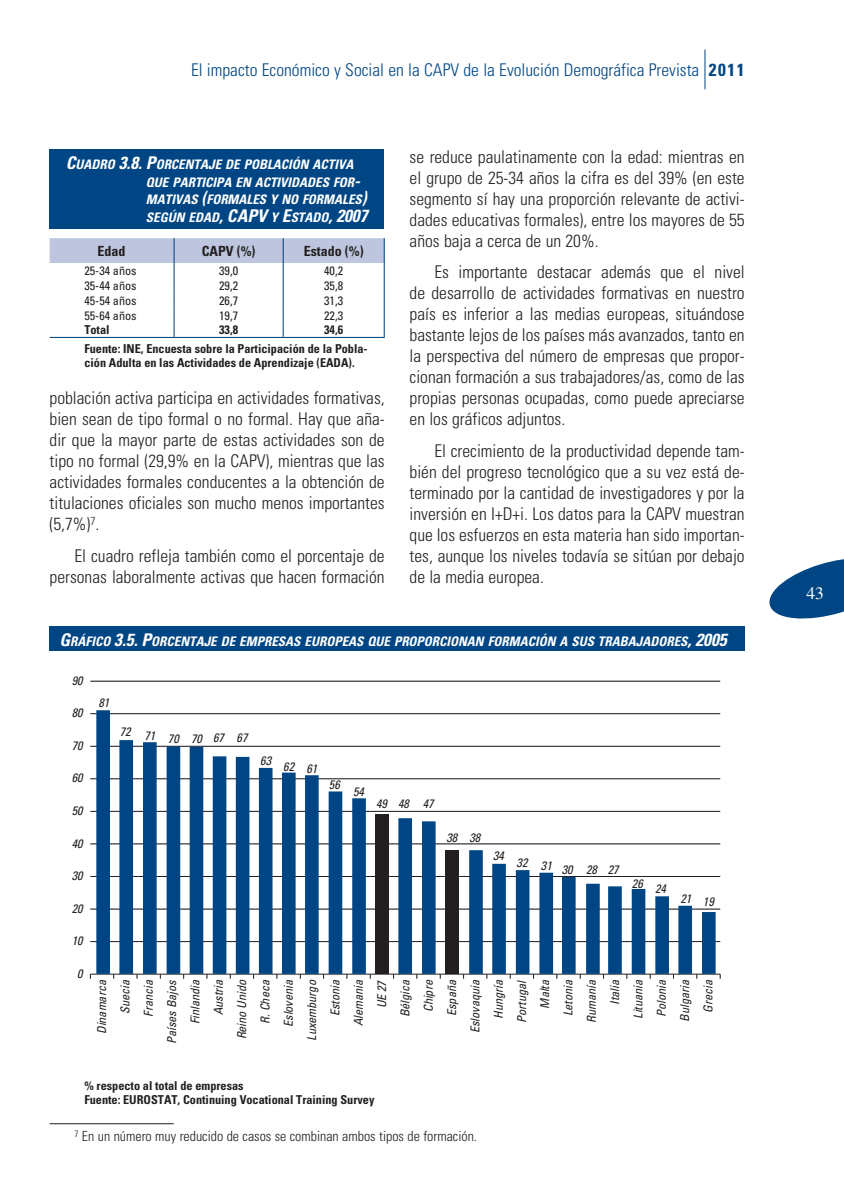
<style>
.page{position:relative;width:844px;height:1191px;background:#fff}
.page>*{position:absolute;margin:0;border:0;box-sizing:border-box;transform-origin:0 0}
.t1{font:17.5px/21px "Univers Condensed Light OV ZWWNXA";color:#231f20;text-align:justify}
.t2{font:17.5px "Univers Condensed Light OV ZWWNXA";color:#004684}
.t3{font:17.5px "Times Roman OV BXWNXA";color:#fff}
.t4{font:14px "Univers Condensed Light OV ZWWNXA";color:#231f20}
.t5{font:14px "Univers Condensed Bold OV AXWNXA";color:#231f20}
.t6{font:13.12px/17.5px "Univers Condensed Bold Oblique OV CXWNXA";color:#fff}
.t7{font:12.25px/23.3px "Univers Condensed Oblique OV GXWNXA";color:#231f20;text-align:right}
.t8{font:12.25px/18.7px "Univers Condensed Bold OV AXWNXA";color:#231f20}
.t9{font:12.25px "Univers Condensed OV FXWNXA";color:#231f20}
.s1{font-family:"Univers Condensed Bold OV AXWNXA"}
.s2{font-size:17.5px}
</style>
<div class="page">
<hr style="left:704px;top:50px;width:1px;height:39px;background:#004684">
<svg style="left:769px;top:559px;width:74px;height:60px"></svg>
<div style="left:50px;top:149px;width:334px;height:79px;background:#004684"></div>
<svg style="left:50px;top:238px;width:334px;height:99px"></svg>
<hr style="left:50px;top:337px;width:124px;height:1px;background:#004684">
<hr style="left:174px;top:337px;width:109px;height:1px;background:#004684">
<hr style="left:283px;top:337px;width:101px;height:1px;background:#004684">
<div style="left:50px;top:626px;width:694px;height:25px;background:#004684"></div>
<hr style="left:90px;top:908px;width:630px;height:1px;background:#231f20">
<hr style="left:90px;top:941px;width:630px;height:1px;background:#231f20">
<hr style="left:90px;top:876px;width:630px;height:1px;background:#231f20">
<hr style="left:90px;top:843px;width:630px;height:1px;background:#231f20">
<hr style="left:90px;top:811px;width:630px;height:1px;background:#231f20">
<hr style="left:90px;top:778px;width:630px;height:1px;background:#231f20">
<hr style="left:90px;top:713px;width:630px;height:1px;background:#231f20">
<hr style="left:90px;top:681px;width:630px;height:1px;background:#231f20">
<hr style="left:90px;top:746px;width:630px;height:1px;background:#231f20">
<hr style="left:90px;top:973px;width:630px;height:1px;background:#231f20">
<svg style="left:463px;top:850px;width:257px;height:128px"></svg>
<div style="left:445px;top:850px;width:14px;height:124px;background:#231f20"></div>
<svg style="left:393px;top:818px;width:48px;height:160px"></svg>
<div style="left:375px;top:814px;width:14px;height:160px;background:#231f20"></div>
<svg style="left:96px;top:710px;width:270px;height:264px"></svg>
<hr style="left:50px;top:1123px;width:124px;height:1px;background:#231f20">
<p class="t2" style="left:191px;top:59px;width:555px">El impacto Económico y Social en la CAPV de la Evolución Demográfica Prevista <span class="s1">2011</span></p>
<p class="t6" style="left:146px;top:155px;width:223px;text-indent:-80px"><span class="s2">C</span>UADRO <span class="s2">3.8. P</span>ORCENTAJE DE POBLACIÓN ACTIVA QUE PARTICIPA EN ACTIVIDADES FOR<span class="s2">-</span>MATIVAS <span class="s2">(</span>FORMALES Y NO FORMALES<span class="s2">)<br></span>SEGÚN EDAD<span class="s2">, CAPV</span> Y <span class="s2">E</span>STADO<span class="s2">, 2007</span></p>
<p class="t5" style="left:98px;top:242px;width:29px">Edad</p>
<p class="t5" style="left:202px;top:242px;width:55px">CAPV (%)</p>
<p class="t5" style="left:303px;top:242px;width:61px">Estado (%)</p>
<p class="t9" style="left:84px;top:263px;width:54px">25-34 años</p>
<p class="t9" style="left:219px;top:263px;width:21px">39,0</p>
<p class="t9" style="left:324px;top:263px;width:21px">40,2</p>
<p class="t9" style="left:84px;top:278px;width:54px">35-44 años</p>
<p class="t9" style="left:219px;top:278px;width:21px">29,2</p>
<p class="t9" style="left:324px;top:278px;width:21px">35,8</p>
<p class="t9" style="left:84px;top:293px;width:54px">45-54 años</p>
<p class="t9" style="left:219px;top:293px;width:21px">26,7</p>
<p class="t9" style="left:324px;top:293px;width:21px">31,3</p>
<p class="t9" style="left:84px;top:308px;width:54px">55-64 años</p>
<p class="t9" style="left:219px;top:308px;width:21px">19,7</p>
<p class="t9" style="left:324px;top:308px;width:21px">22,3</p>
<p class="t8" style="left:84px;top:320px;width:27px">Total</p>
<p class="t8" style="left:219px;top:320px;width:21px">33,8</p>
<p class="t8" style="left:84px;top:320px;width:285px;text-indent:240px">34,6<br>Fuente: INE, Encuesta sobre la Participación de la Pobla-</p>
<p class="t8" style="left:84px;top:353px;width:272px">ción Adulta en las Actividades de Aprendizaje (EADA).</p>
<p class="t1" style="left:50px;top:387px;width:336px">población activa participa en actividades formativas, bien sean de tipo formal o no formal. Hay que aña&shy;dir que la mayor parte de estas actividades son de tipo no formal (29,9% en la CAPV), mientras que las actividades formales conducentes a la obtención de titulaciones oficiales son mucho menos importantes (5,7%)<sup>7</sup>.</p>
<p class="t1" style="left:50px;top:545px;width:336px;text-align:right">El cuadro refleja también como el porcentaje de personas laboralmente activas que hacen formación</p>
<p class="t1" style="left:409px;top:146px;width:336px">se reduce paulatinamente con la edad: mientras en el grupo de 25-34 años la cifra es del 39% (en este segmento sí hay una proporción relevante de activi&shy;dades educativas formales), entre los mayores de 55 años baja a cerca de un 20%.</p>
<p class="t1" style="left:409px;top:261px;width:336px;text-indent:25px">Es importante destacar además que el nivel de desarrollo de actividades formativas en nuestro país es inferior a las medias europeas, situándose bastante lejos de los países más avanzados, tanto en la perspectiva del número de empresas que propor&shy;cionan formación a sus trabajadores/as, como de las propias personas ocupadas, como puede apreciarse en los gráficos adjuntos.</p>
<p class="t1" style="left:409px;top:440px;width:336px;text-indent:25px">El crecimiento de la productividad depende tam&shy;bién del progreso tecnológico que a su vez está de&shy;terminado por la cantidad de investigadores y por la inversión en I+D+i. Los datos para la CAPV muestran que los esfuerzos en esta materia han sido importan&shy;tes, aunque los niveles todavía se sitúan por debajo de la media europea.</p>
<p class="t6" style="left:60px;top:632px;width:668px"><span class="s2">G</span>RÁFICO <span class="s2">3.5. P</span>ORCENTAJE DE EMPRESAS EUROPEAS QUE PROPORCIONAN FORMACIÓN A SUS TRABAJADORES<span class="s2">, 2005</span></p>
<p class="t7" style="left:72px;top:669px;width:12px">90</p>
<p class="t7" style="left:98px;top:691px;width:12px">81</p>
<p class="t7" style="left:120px;top:726px;width:129px">72 71 70 70 67 67</p>
<p class="t7" style="left:260px;top:755px;width:58px">63 62 61</p>
<p class="t7" style="left:329px;top:773px;width:12px">56</p>
<p class="t7" style="left:353px;top:780px;width:12px">54</p>
<p class="t7" style="left:376px;top:792px;width:59px">49 48 47</p>
<p class="t7" style="left:446px;top:826px;width:35px">38 38</p>
<p class="t7" style="left:493px;top:844px;width:12px">34</p>
<p class="t7" style="left:516px;top:858px;width:104px">32 31 30 28 27</p>
<p class="t7" style="left:631px;top:874px;width:35px">26 24</p>
<p class="t7" style="left:680px;top:888px;width:35px">21 19</p>
<p class="t7" style="left:72px;top:701px;width:12px">80</p>
<p class="t7" style="left:72px;top:734px;width:12px">70</p>
<p class="t7" style="left:72px;top:766px;width:12px">60</p>
<p class="t7" style="left:72px;top:799px;width:12px">50</p>
<p class="t7" style="left:72px;top:831px;width:12px">40</p>
<p class="t7" style="left:72px;top:864px;width:12px">30</p>
<p class="t7" style="left:72px;top:896px;width:12px">20</p>
<p class="t7" style="left:72px;top:929px;width:12px">10</p>
<p class="t7" style="left:77px;top:962px;width:7px">0</p>
<p class="t7" style="left:90px;top:1043px;width:65px;rotate:-90deg">Dinamarca<br>Suecia<br>Francia<br>Países Bajos<br>Finlandia<br>Austria<br>Reino Unido<br>R. Checa<br>Eslovenia<br>Luxemburgo<br>Estonia<br>Alemania<br>UE 27<br>Bélgica<br>Chipre<br>España<br>Eslovaquia<br>Hungría<br>Portugal<br>Malta<br>Letonia<br>Rumanía<br>Italia<br>Lituania<br>Polonia<br>Bulgaria<br>Grecia</p>
<p class="t8" style="left:84px;top:1078px;width:291px;line-height:14px">% respecto al total de empresas<br>Fuente: EUROSTAT, Continuing Vocational Training Survey</p>
<p class="t4" style="left:74px;top:1128px;width:404px"><sup>7</sup> En un número muy reducido de casos se combinan ambos tipos de formación.</p>
<p class="t3" style="left:806px;top:583px;width:19px">43</p>
</div>
